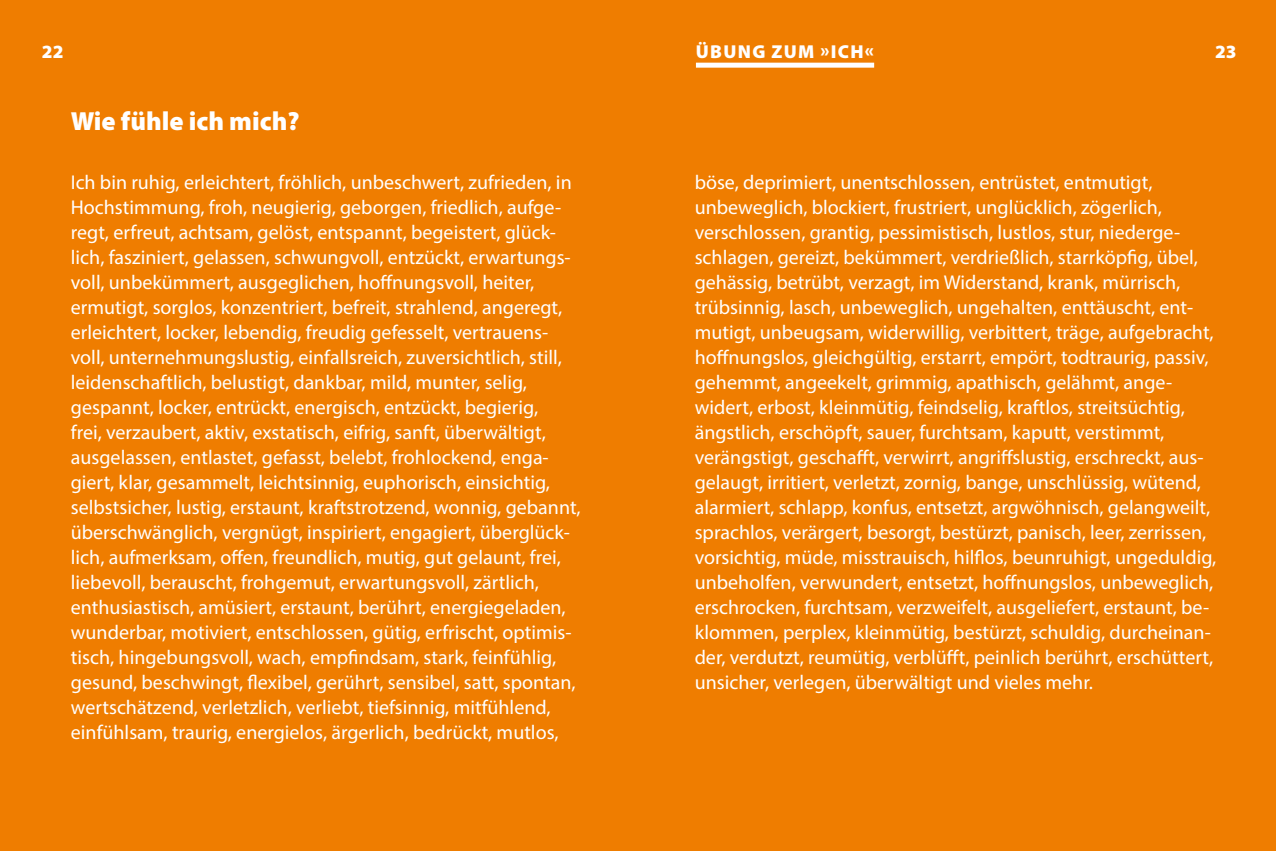
<style>
.page{position:relative;width:1276px;height:851px;background:#fff}
.page>*{position:absolute;margin:0;border:0;box-sizing:border-box;transform-origin:0 0}
.t1{font:900 26.25px "Myriad Pro";color:#fff}
.t2{font:20px/25px "Myriad Pro";color:#fff}
.t3{font:900 18.75px "Myriad Pro";letter-spacing:.07em;color:#fff}
</style>
<div class="page">
<div style="left:0;top:0;width:638px;height:850px;background:#ef7d00"></div>
<div style="left:638px;top:0;width:638px;height:850px;background:#ef7d00"></div>
<div style="left:696px;top:63px;width:178px;height:5px;background:#fff"></div>
<p class="t3" style="left:696px;top:39px;width:179px">ÜBUNG ZUM »ICH«</p>
<p class="t3" style="left:42px;top:39px;width:23px">22</p>
<p class="t3" style="left:1215px;top:39px;width:23px">23</p>
<h1 class="t1" style="left:71px;top:104px;width:230px">WIE FÜHLE ICH MICH?</h1>
<p class="t2" style="left:71px;top:169px;width:511px">Ich bin ruhig, erleichtert, fröhlich, unbeschwert, zufrieden, in Hochstimmung, froh, neugierig, geborgen, friedlich, aufge&shy;regt, erfreut, achtsam, gelöst, entspannt, begeistert, glück&shy;lich, fasziniert, gelassen, schwungvoll, entzückt, erwartungs&shy;voll, unbekümmert, ausgeglichen, hoffnungsvoll, heiter, ermutigt, sorglos, konzentriert, befreit, strahlend, angeregt, erleichtert, locker, lebendig, freudig gefesselt, vertrauens&shy;voll, unternehmungslustig, einfallsreich, zuversichtlich, still, leidenschaftlich, belustigt, dankbar, mild, munter, selig, gespannt, locker, entrückt, energisch, entzückt, begierig,<br>frei, verzaubert, aktiv, exstatisch, eifrig, sanft, überwältigt, ausgelassen, entlastet, gefasst, belebt, frohlockend, enga&shy;giert, klar, gesammelt, leichtsinnig, euphorisch, einsichtig, selbstsicher, lustig, erstaunt, kraftstrotzend, wonnig, gebannt, überschwänglich, vergnügt, inspiriert, engagiert, überglück&shy;lich, aufmerksam, offen, freundlich, mutig, gut gelaunt, frei, liebevoll, berauscht, frohgemut, erwartungsvoll, zärtlich, enthusiastisch, amüsiert, erstaunt, berührt, energiegeladen, wunderbar, motiviert, entschlossen, gütig, erfrischt, optimis&shy;tisch, hingebungsvoll, wach, empfindsam, stark, feinfühlig, gesund, beschwingt, flexibel, gerührt, sensibel, satt, spontan, wertschätzend, verletzlich, verliebt, tiefsinnig, mitfühlend, einfühlsam, traurig, energielos, ärgerlich, bedrückt, mutlos,</p>
<p class="t2" style="left:694px;top:169px;width:523px">böse, deprimiert, unentschlossen, entrüstet, entmutigt, unbeweglich, blockiert, frustriert, unglücklich, zögerlich, verschlossen, grantig, pessimistisch, lustlos, stur, niederge&shy;schlagen, gereizt, bekümmert, verdrießlich, starrköpfig, übel, gehässig, betrübt, verzagt, im Widerstand, krank, mürrisch, trübsinnig, lasch, unbeweglich, ungehalten, enttäuscht, ent&shy;mutigt, unbeugsam, widerwillig, verbittert, träge, aufgebracht, hoffnungslos, gleichgültig, erstarrt, empört, todtraurig, passiv, gehemmt, angeekelt, grimmig, apathisch, gelähmt, ange&shy;widert, erbost, kleinmütig, feindselig, kraftlos, streitsüchtig, ängstlich, erschöpft, sauer, furchtsam, kaputt, verstimmt, verängstigt, geschafft, verwirrt, angriffslustig, erschreckt, aus&shy;gelaugt, irritiert, verletzt, zornig, bange, unschlüssig, wütend, alarmiert, schlapp, konfus, entsetzt, argwöhnisch, gelangweilt, sprachlos, verärgert, besorgt, bestürzt, panisch, leer, zerrissen, vorsichtig, müde, misstrauisch, hilflos, beunruhigt, ungeduldig, unbeholfen, verwundert, entsetzt, hoffnungslos, unbeweglich, erschrocken, furchtsam, verzweifelt, ausgeliefert, erstaunt, be&shy;klommen, perplex, kleinmütig, bestürzt, schuldig, durcheinan&shy;der, verdutzt, reumütig, verblüfft, peinlich berührt, erschüttert, unsicher, verlegen, überwältigt und vieles mehr.</p>
</div>
